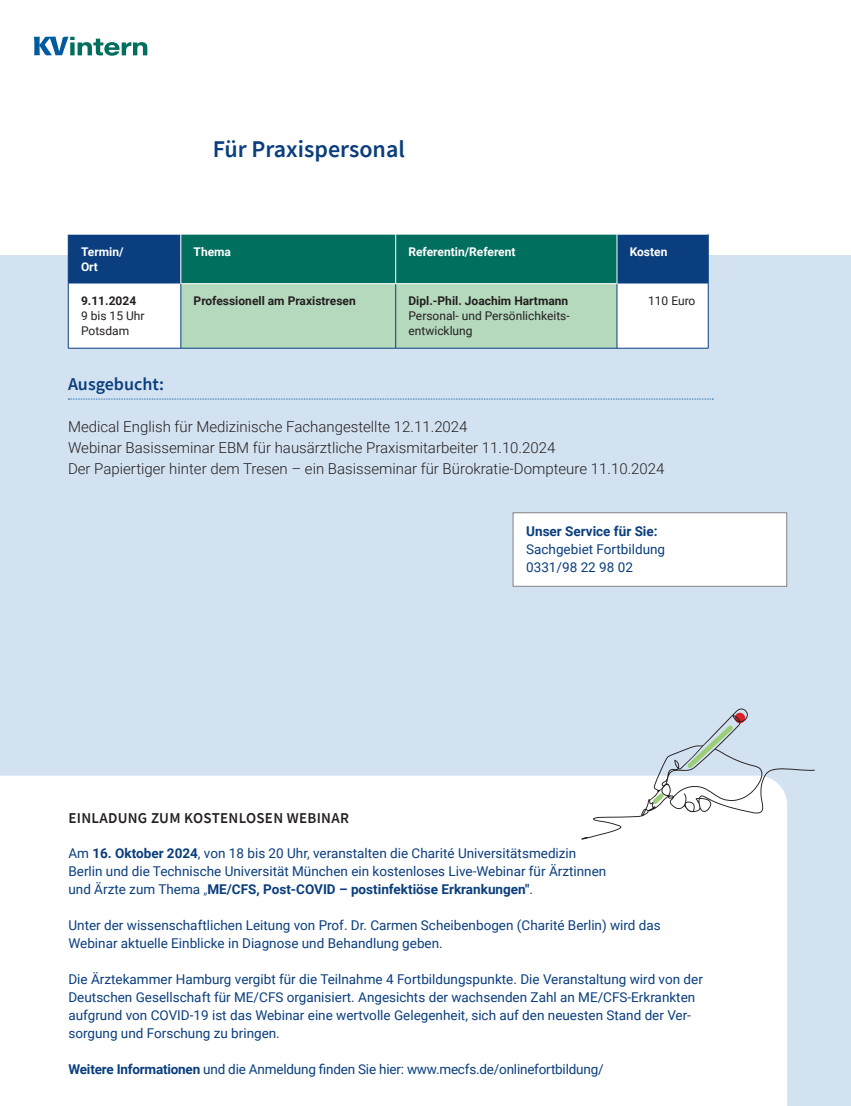
<style>
.page{position:relative;width:851px;height:1106px;background:#fff}
.page>*{position:absolute;margin:0;border:0;box-sizing:border-box;transform-origin:0 0}
.kvintern-Subhead{font:600 24px "Source Sans Pro";color:#0a3e7e}
.kvintern-Zwischenüberschrift{font:600 18px "Source Sans Pro";color:#0a3e7e}
.kvintern-Fließtext{font:300 15px "Roboto";color:#231f20}
.kvintern-Kasten-Head{font:600 15px "Source Sans Pro";letter-spacing:.02em;color:#231f20}
.kvintern-Kasten-Fließtext{font:13.5px/18px "Roboto";color:#0a3e7e}
.kvintern-Kasten-Fließtext-2{font:700 13.5px "Roboto";color:#0a3e7e}
.kvintern-Tabellentext{font:12px/15px "Roboto";color:#231f20}
.kvintern-Tabellentext-fett{font:700 12px "Roboto";color:#231f20}
.kvintern-Tabelle-_Kopfzeile_negativ_fett{font:700 12px/15px "Roboto";color:#fff}
.kvintern-Tabellentext-2{font:700 12px "Roboto";color:#231f20}
.s1{font-weight:700}
.s2{font-weight:300}
</style>
<div class="page">
<svg style="left:34px;top:37px;width:113px;height:19px"></svg>
<div style="left:0;top:255px;width:850px;height:851px;background:#d3e2f1"></div>
<svg style="left:69px;top:235px;width:638px;height:113px;background:#75aba4"></svg>
<hr style="left:616px;top:284px;width:1px;height:64px;background:#0a3e7e">
<hr style="left:707px;top:284px;width:1px;height:64px;background:#0a3e7e">
<hr style="left:68px;top:348px;width:113px;height:1px;background:#0a3e7e">
<hr style="left:617px;top:348px;width:91px;height:1px;background:#0a3e7e">
<hr style="left:181px;top:348px;width:214px;height:1px;background:#0a3e7e">
<hr style="left:68px;top:234px;width:1px;height:50px;background:#0a3e7e">
<hr style="left:395px;top:284px;width:1px;height:64px;background:#0a3e7e">
<hr style="left:395px;top:348px;width:222px;height:1px;background:#0a3e7e">
<hr style="left:180px;top:234px;width:1px;height:49px;background:#fff">
<hr style="left:395px;top:234px;width:1px;height:49px;background:#fff">
<hr style="left:181px;top:283px;width:214px;height:1px;background:#fff">
<hr style="left:395px;top:283px;width:222px;height:1px;background:#fff">
<hr style="left:180px;top:284px;width:1px;height:64px;background:#0a3e7e">
<hr style="left:68px;top:284px;width:1px;height:64px;background:#0a3e7e">
<hr style="left:707px;top:234px;width:1px;height:50px;background:#0a3e7e">
<hr style="left:616px;top:234px;width:1px;height:49px;background:#fff">
<hr style="left:68px;top:234px;width:113px;height:1px;background:#fff">
<svg style="left:68px;top:399px;width:645px;height:1px"></svg>
<div style="left:513px;top:513px;width:273px;height:73px;background:#fff"></div>
<div style="left:512px;top:512px;width:275px;height:74px;border:1px solid #808285"></div>
<div style="left:0;top:775px;width:787px;height:331px;background:#fff"></div>
<svg style="left:581px;top:708px;width:233px;height:131px"></svg>
<p class="kvintern-Subhead" style="left:213px;top:134px;width:194px">Für Praxispersonal</p>
<p class="kvintern-Tabelle-_Kopfzeile_negativ_fett" style="left:81px;top:244px;width:44px">Termin/<br>Ort</p>
<p class="kvintern-Tabelle-_Kopfzeile_negativ_fett" style="left:193px;top:244px;width:39px">Thema</p>
<p class="kvintern-Tabelle-_Kopfzeile_negativ_fett" style="left:408px;top:244px;width:109px">Referentin/Referent</p>
<p class="kvintern-Tabelle-_Kopfzeile_negativ_fett" style="left:629px;top:244px;width:39px">Kosten</p>
<p class="kvintern-Tabellentext-2" style="left:81px;top:293px;width:57px">9.11.2024</p>
<p class="kvintern-Tabellentext" style="left:81px;top:308px;width:65px">9 bis 15 Uhr</p>
<p class="kvintern-Tabellentext" style="left:81px;top:323px;width:50px">Potsdam</p>
<p class="kvintern-Tabellentext-fett" style="left:193px;top:293px;width:164px">Professionell am Praxistresen</p>
<p class="kvintern-Tabellentext-fett" style="left:408px;top:293px;width:161px">Dipl.-Phil. Joachim Hartmann</p>
<p class="kvintern-Tabellentext" style="left:408px;top:308px;width:163px">Personal- und Persönlichkeits&shy;entwicklung</p>
<p class="kvintern-Tabellentext" style="left:648px;top:293px;width:49px">110 Euro</p>
<p class="kvintern-Zwischenüberschrift" style="left:68px;top:372px;width:98px">Ausgebucht:</p>
<p class="kvintern-Fließtext" style="left:68px;top:416px;width:401px">Medical English für Medizinische Fachangestellte 12.11.2024</p>
<p class="kvintern-Fließtext" style="left:68px;top:437px;width:489px">Webinar Basisseminar EBM für hausärztliche Praxismitarbeiter 11.10.2024</p>
<p class="kvintern-Fließtext" style="left:68px;top:458px;width:598px">Der Papiertiger hinter dem Tresen – ein Basisseminar für Bürokratie-Dompteure 11.10.2024</p>
<p class="kvintern-Kasten-Fließtext-2" style="left:526px;top:522px;width:133px">Unser Service für Sie:</p>
<p class="kvintern-Kasten-Fließtext" style="left:526px;top:540px;width:140px">Sachgebiet Fortbildung</p>
<p class="kvintern-Kasten-Fließtext" style="left:526px;top:558px;width:108px">0331/98 22 98 02</p>
<p class="kvintern-Kasten-Head" style="left:68px;top:808px;width:282px">EINLADUNG ZUM KOSTENLOSEN WEBINAR</p>
<p class="kvintern-Kasten-Fließtext" style="left:68px;top:843px;width:539px">Am <span class="s1">16. Oktober 2024</span>, von 18 bis 20 Uhr, veranstalten die Charité Universitätsmedizin<br>Berlin und die Technische Universität München ein kostenloses Live-Webinar für Ärztinnen und Ärzte zum Thema <span class="s2">„</span><span class="s1">ME/CFS, Post-COVID – postinfektiöse Erkrankungen"</span>.</p>
<p class="kvintern-Kasten-Fließtext" style="left:68px;top:915px;width:593px">Unter der wissenschaftlichen Leitung von Prof. Dr. Carmen Scheibenbogen (Charité Berlin) wird das<br>Webinar aktuelle Einblicke in Diagnose und Behandlung geben.</p>
<p class="kvintern-Kasten-Fließtext" style="left:68px;top:969px;width:636px">Die Ärztekammer Hamburg vergibt für die Teilnahme 4 Fortbildungspunkte. Die Veranstaltung wird von der Deutschen Gesellschaft für ME/CFS organisiert. Angesichts der wachsenden Zahl an ME/CFS-Erkrankten aufgrund von COVID-19 ist das Webinar eine wertvolle Gelegenheit, sich auf den neuesten Stand der Ver&shy;sorgung und Forschung zu bringen.</p>
<p class="kvintern-Kasten-Fließtext" style="left:68px;top:1059px;width:536px"><span class="s1">Weitere Informationen</span> und die Anmeldung finden Sie hier: www.mecfs.de/onlinefortbildung/</p>
</div>
